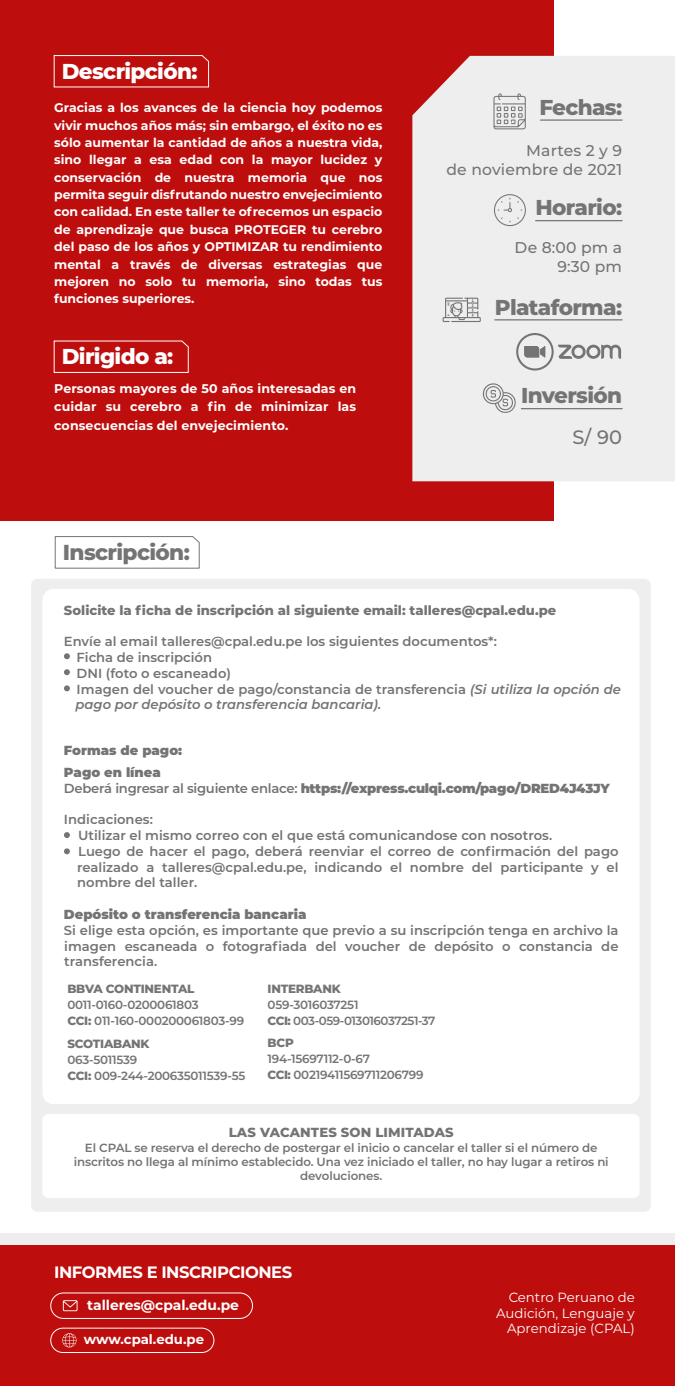
<style>
.page{position:relative;width:675px;height:1386px;background:#fff}
.page>*{position:absolute;margin:0;border:0;box-sizing:border-box;transform-origin:0 0}
.t1{font:800 21.62px "Montserrat";letter-spacing:-.03em;color:#747474}
.t2{font:800 21.56px "Montserrat";letter-spacing:-.03em;color:#fff}
.t3{font:800 21.5px "Montserrat";letter-spacing:-.03em;color:#747474}
.t4{font:500 19.38px "Montserrat";color:#747474}
.t5{font:700 16.44px "Montserrat";letter-spacing:-.03em;color:#fff}
.t6{font:500 15.56px/18.7px "Montserrat";letter-spacing:.01em;color:#747474;text-align:right}
.t7{font:700 13.88px "Montserrat";color:#fff}
.t8{font:13.31px/15.4px "Montserrat";color:#fff;text-align:right}
.t9{font:700 13.31px "Montserrat";color:#fff}
.t10{font:600 13.12px/15.8px "Montserrat";color:#747474}
.t11{font:900 13.12px/21.9px "Montserrat";letter-spacing:-.005em;color:#747474}
.t12{font:800 13.12px "Montserrat";color:#747474}
.t13{font:700 12.56px/18.6px "Montserrat";letter-spacing:.01em;color:#fff;text-align:justify}
.t14{font:700 12.5px/17.4px "Montserrat";color:#fff;text-align:justify}
.t15{font:600 11.88px/16px "Montserrat";letter-spacing:-.02em;color:#747474}
.t16{font:600 11.88px/16px "Montserrat";letter-spacing:-.04em;color:#747474}
.t17{font:800 11.88px "Montserrat";letter-spacing:-.02em;color:#747474}
.t18{font:600 11.81px/14.2px "Montserrat";letter-spacing:-.01em;color:#747474;text-align:center}
.s1{font-style:italic}
.s2{font-weight:600}
.s3{font-weight:800}
</style>
<div class="page">
<div style="left:0;top:0;width:553px;height:521px;background:#be0d0d"></div>
<svg style="left:54px;top:55px;width:155px;height:33px"></svg>
<svg style="left:54px;top:340px;width:135px;height:33px"></svg>
<div style="left:0;top:1237px;width:675px;height:148px;background:#be0d0d"></div>
<div style="left:0;top:1233px;width:675px;height:11px;background:#efeeee"></div>
<div style="left:50px;top:1327px;width:164px;height:25px;border:1px solid #fff;border-radius:12px"></div>
<svg style="left:62px;top:1333px;width:14px;height:14px"></svg>
<div style="left:50px;top:1292px;width:203px;height:26px;border:1px solid #fff;border-radius:13px"></div>
<svg style="left:63px;top:1300px;width:15px;height:11px"></svg>
<svg style="left:55px;top:536px;width:145px;height:33px"></svg>
<div style="left:31px;top:578px;width:620px;height:633px;background:#efeeee;border-radius:6px"></div>
<div style="left:42px;top:1113px;width:598px;height:85px;background:#fff;border-radius:7px"></div>
<div style="left:42px;top:1113px;width:598px;height:85px;border:1px solid #efeeee;border-radius:7px"></div>
<div style="left:42px;top:588px;width:598px;height:516px;background:#fff;border-radius:12px"></div>
<svg style="left:64px;top:832px;width:6px;height:6px"></svg>
<svg style="left:64px;top:653px;width:6px;height:6px"></svg>
<svg style="left:64px;top:669px;width:6px;height:6px"></svg>
<svg style="left:64px;top:685px;width:6px;height:6px"></svg>
<svg style="left:64px;top:848px;width:6px;height:6px"></svg>
<div style="left:412px;top:56px;width:263px;height:425px;background:#efeeee"></div>
<hr style="left:541px;top:119px;width:81px;height:2px;background:#747474">
<svg style="left:493px;top:93px;width:33px;height:36px"></svg>
<hr style="left:536px;top:220px;width:86px;height:1px;background:#747474">
<svg style="left:494px;top:194px;width:32px;height:32px"></svg>
<hr style="left:521px;top:408px;width:101px;height:1px;background:#747474">
<svg style="left:482px;top:382px;width:34px;height:31px"></svg>
<hr style="left:495px;top:319px;width:127px;height:1px;background:#747474">
<svg style="left:516px;top:333px;width:105px;height:37px;background:#d2d1d1"></svg>
<svg style="left:443px;top:298px;width:38px;height:24px"></svg>
<h2 class="t2" style="left:62px;top:55px;width:137px">Descripción:</h2>
<p class="t14" style="left:54px;top:99px;width:330px">Gracias a los avances de la ciencia hoy podemos vivir muchos años más; sin embargo, el éxito no es sólo aumentar la cantidad de años a nuestra vida, sino llegar a esa edad con la mayor lucidez y conservación de nuestra memoria que nos permita seguir disfrutando nuestro envejecimiento con calidad. En este taller te ofrecemos un espacio de aprendizaje que busca PROTEGER tu cerebro del paso de los años y OPTIMIZAR tu rendimiento mental a través de diversas estrategias que mejoren no solo tu memoria, sino todas tus funciones superiores.</p>
<h2 class="t2" style="left:62px;top:340px;width:113px">Dirigido a:</h2>
<p class="t13" style="left:54px;top:378px;width:304px">Personas mayores de 50 años interesadas en cuidar su cerebro a fin de minimizar las consecuencias del envejecimiento.</p>
<h1 class="t1" style="left:63px;top:536px;width:128px">Inscripción:</h1>
<h3 class="t3" style="left:539px;top:91px;width:84px">Fechas:</h3>
<p class="t6" style="left:447px;top:140px;width:177px">Martes 2 y 9<br>de noviembre de 2021</p>
<h3 class="t3" style="left:535px;top:192px;width:88px">Horario:</h3>
<p class="t6" style="left:515px;top:237px;width:109px">De 8:00 pm a<br>9:30 pm</p>
<h3 class="t3" style="left:495px;top:291px;width:129px">Plataforma:</h3>
<h3 class="t3" style="left:521px;top:380px;width:103px">Inversión</h3>
<h3 class="t4" style="left:572px;top:423px;width:51px">S/ 90</h3>
<p class="t12" style="left:64px;top:600px;width:494px">Solicite la ficha de inscripción al siguiente email: talleres@cpal.edu.pe</p>
<p class="t10" style="left:76px;top:633px;width:547px;text-indent:-12px">Envíe al email talleres@cpal.edu.pe los siguientes documentos*:<br>Ficha de inscripción<br>DNI (foto o escaneado)<br>Imagen del voucher de pago/constancia de transferencia <span class="s1">(Si utiliza la opción de pago por depósito o transferencia bancaria).</span></p>
<p class="t11" style="left:64px;top:738px;width:120px">Formas de pago:<br>Pago en línea</p>
<p class="t11" style="left:64px;top:776px;width:547px"><span class="s2">Deberá ingresar al siguiente enlace:</span> https://express.culqi.com/pago/DRED4J43JY</p>
<p class="t10" style="left:77px;top:811px;width:543px;text-indent:-13px">Indicaciones:<br>Utilizar el mismo correo con el que está comunicandose con nosotros.<br>Luego de hacer el pago, deberá reenviar el correo de confirmación del pago realizado a talleres@cpal.edu.pe, indicando el nombre del participante y el nombre del taller.</p>
<p class="t11" style="left:64px;top:902px;width:244px">Depósito o transferencia bancaria</p>
<p class="t10" style="left:64px;top:921px;width:556px;text-align:justify">Si elige esta opción, es importante que previo a su inscripción tenga en archivo la imagen escaneada o fotografiada del voucher de depósito o constancia de transferencia.</p>
<p class="t17" style="left:67px;top:980px;width:128px">BBVA CONTINENTAL</p>
<p class="t15" style="left:67px;top:996px;width:178px">0011-0160-0200061803<br><span class="s3">CCI:</span> 011-160-000200061803-99</p>
<p class="t17" style="left:67px;top:1034px;width:84px">SCOTIABANK</p>
<p class="t15" style="left:67px;top:1050px;width:179px">063-5011539<br><span class="s3">CCI:</span> 009-244-200635011539-55</p>
<p class="t17" style="left:268px;top:980px;width:75px">INTERBANK</p>
<p class="t16" style="left:268px;top:996px;width:169px">059-3016037251<br><span class="s3">CCI:</span> 003-059-013016037251-37</p>
<p class="t17" style="left:268px;top:1033px;width:28px">BCP</p>
<p class="t15" style="left:268px;top:1049px;width:157px">194-15697112-0-67<br><span class="s3">CCI:</span> 00219411569711206799</p>
<p class="t12" style="left:229px;top:1123px;width:227px">LAS VACANTES SON LIMITADAS</p>
<p class="t18" style="left:74px;top:1139px;width:536px">El CPAL se reserva el derecho de postergar el inicio o cancelar el taller si el número de inscritos no llega al mínimo establecido. Una vez iniciado el taller, no hay lugar a retiros ni devoluciones.</p>
<p class="t5" style="left:54px;top:1260px;width:240px">INFORMES E INSCRIPCIONES</p>
<p class="t7" style="left:87px;top:1294px;width:153px">talleres@cpal.edu.pe</p>
<p class="t9" style="left:84px;top:1329px;width:122px">www.cpal.edu.pe</p>
<p class="t8" style="left:496px;top:1289px;width:140px">Centro Peruano de<br>Audición, Lenguaje y<br>Aprendizaje (CPAL)</p>
</div>
